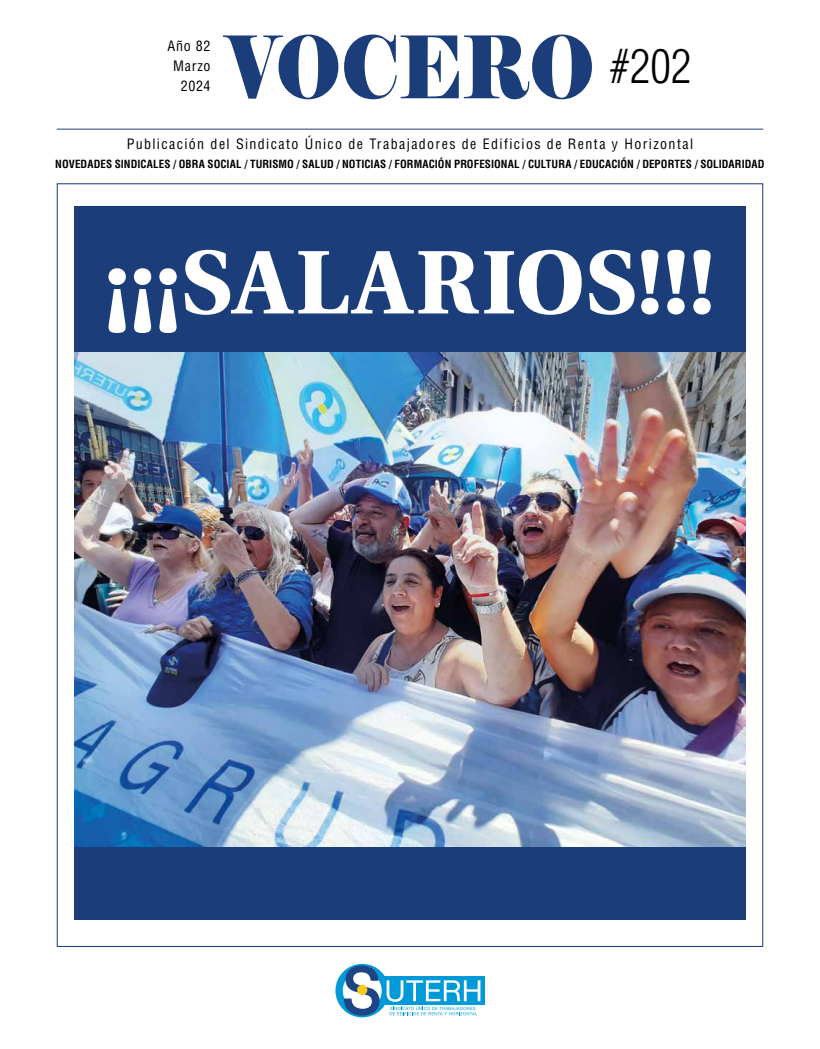
<style>
.page{position:relative;width:820px;height:1049px;background:#fff}
.page>*{position:absolute;margin:0;border:0;box-sizing:border-box;transform-origin:0 0}
.t1{font:800 90px "Uni Math 2";letter-spacing:.03em;color:#fff}
.t2{font:300 condensed 46px "Helvetica LT Std";color:#000}
.t3{font:condensed 14px "Helvetica LT Std";letter-spacing:.1em;color:#000}
.t4{font:condensed 14px/20px "Helvetica LT Std";letter-spacing:.05em;color:#000;text-align:right}
.t5{font:700 condensed 11px "Helvetica LT Std";letter-spacing:.005em;color:#000}
</style>
<div class="page">
<div style="left:74px;top:207px;width:671px;height:713px;background:#1b3e7a"></div>
<hr style="left:57px;top:129px;width:706px;height:1px;background:#1b3e7a">
<svg style="left:223px;top:35px;width:368px;height:64px"></svg>
<div style="left:378px;top:976px;width:106px;height:29px;background:#009ad9"></div>
<svg style="left:335px;top:964px;width:54px;height:53px"></svg>
<svg style="left:342px;top:971px;width:39px;height:39px"></svg>
<svg style="left:386px;top:980px;width:94px;height:35px"></svg>
<svg style="left:344px;top:965px;width:35px;height:50px"></svg>
<div style="left:357px;top:985px;width:10px;height:10px;background:#fec91d;border-radius:50%"></div>
<img style="left:74px;top:353px;width:671px;height:493px">
<p class="t4" style="left:168px;top:36px;width:44px">Año 82<br>Marzo<br>2024</p>
<h2 class="t2" style="left:609px;top:37px;width:84px">#202</h2>
<p class="t3" style="left:127px;top:135px;width:568px">Publicación del Sindicato Único de Trabajadores de Edificios de Renta y Horizontal</p>
<p class="t5" style="left:55px;top:157px;width:710px">NOVEDADES SINDICALES / OBRA SOCIAL / TURISMO / SALUD / NOTICIAS / FORMACIÓN PROFESIONAL / CULTURA / EDUCACIÓN / DEPORTES / SOLIDARIDAD</p>
<h1 class="t1" style="left:104px;top:232px;width:611px">¡¡¡SALARIOS!!!</h1>
</div>
